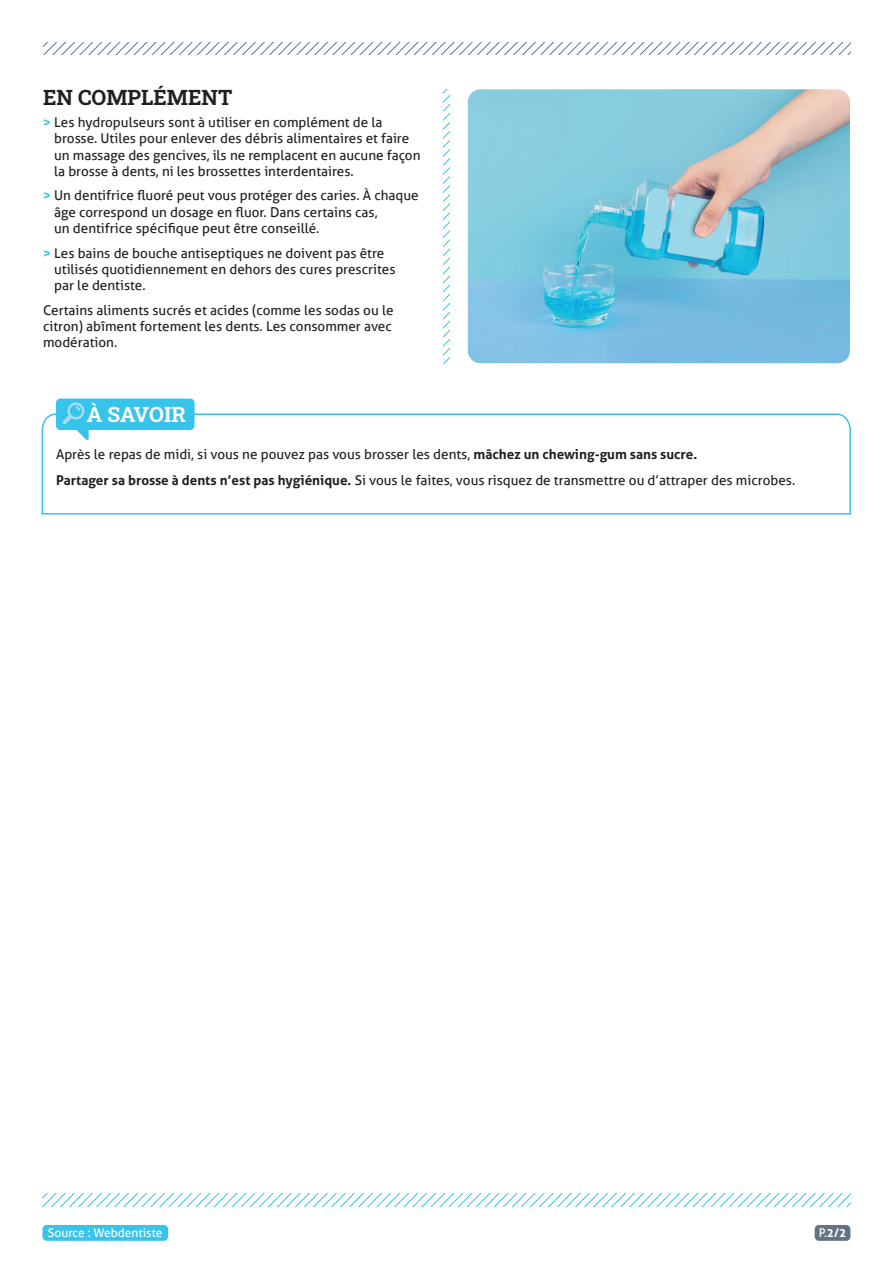
<style>
.page{position:relative;width:893px;height:1263px;background:#fff}
.page>*{position:absolute;margin:0;border:0;box-sizing:border-box;transform-origin:0 0}
.t1{font:700 21px "Roboto Slab";color:#231f20}
.t2{font:700 21px "Roboto Slab";color:#fff}
.t3{font:13.5px/16.2px "Aller";color:#231f20}
.t4{font:12px "Aller";color:#fff}
.t5{font:700 12px "Aller";color:#fff}
.s1{font-weight:700;color:#36c4ea}
.s2{font-weight:700}
.s3{font-weight:400}
</style>
<div class="page">
<svg style="left:43px;top:43px;width:808px;height:11px"></svg>
<div style="left:815px;top:1225px;width:35px;height:16px;background:#607484;border-radius:4px"></div>
<div style="left:43px;top:1225px;width:125px;height:16px;background:#36c4ea;border-radius:4px"></div>
<svg style="left:43px;top:1194px;width:807px;height:12px"></svg>
<svg style="left:41px;top:413px;width:810px;height:102px"></svg>
<hr style="left:42px;top:513px;width:808px;height:1px;background:#36c4ea">
<div style="left:56px;top:399px;width:139px;height:31px;background:#36c4ea;border-radius:4px"></div>
<svg style="left:62px;top:402px;width:27px;height:39px"></svg>
<svg style="left:443px;top:89px;width:7px;height:274px"></svg>
<img style="left:468px;top:89px;width:382px;height:274px">
<h1 class="t1" style="left:43px;top:83px;width:191px">EN COMPLÉMENT</h1>
<p class="t3" style="left:54px;top:114px;width:368px;text-indent:-11px"><span class="s1">&gt;</span> Les hydropulseurs sont à utiliser en complément de la brosse. Utiles pour enlever des débris alimentaires et faire un massage des gencives, ils ne remplacent en aucune façon la brosse à dents, ni les brossettes interdentaires.</p>
<p class="t3" style="left:54px;top:187px;width:366px;text-indent:-11px"><span class="s1">&gt;</span> Un dentifrice fluoré peut vous protéger des caries. À chaque âge correspond un dosage en fluor. Dans certains cas,<br>un dentifrice spécifique peut être conseillé.</p>
<p class="t3" style="left:54px;top:245px;width:343px;text-indent:-11px"><span class="s1">&gt;</span> Les bains de bouche antiseptiques ne doivent pas être utilisés quotidiennement en dehors des cures prescrites par le dentiste.</p>
<p class="t3" style="left:43px;top:302px;width:352px">Certains aliments sucrés et acides (comme les sodas ou le citron) abîment fortement les dents. Les consommer avec modération.</p>
<h1 class="t2" style="left:87px;top:400px;width:101px">À SAVOIR</h1>
<p class="t3" style="left:56px;top:442px;width:741px;line-height:25.2px">Après le repas de midi, si vous ne pouvez pas vous brosser les dents, <span class="s2">mâchez un chewing-gum sans sucre.<br>Partager sa brosse à dents n’est pas hygiénique.</span> Si vous le faites, vous risquez de transmettre ou d’attraper des microbes.</p>
<p class="t4" style="left:48px;top:1225px;width:116px">Source : Webdentiste</p>
<p class="t5" style="left:819px;top:1225px;width:29px"><span class="s3">P.</span>2/2</p>
</div>
